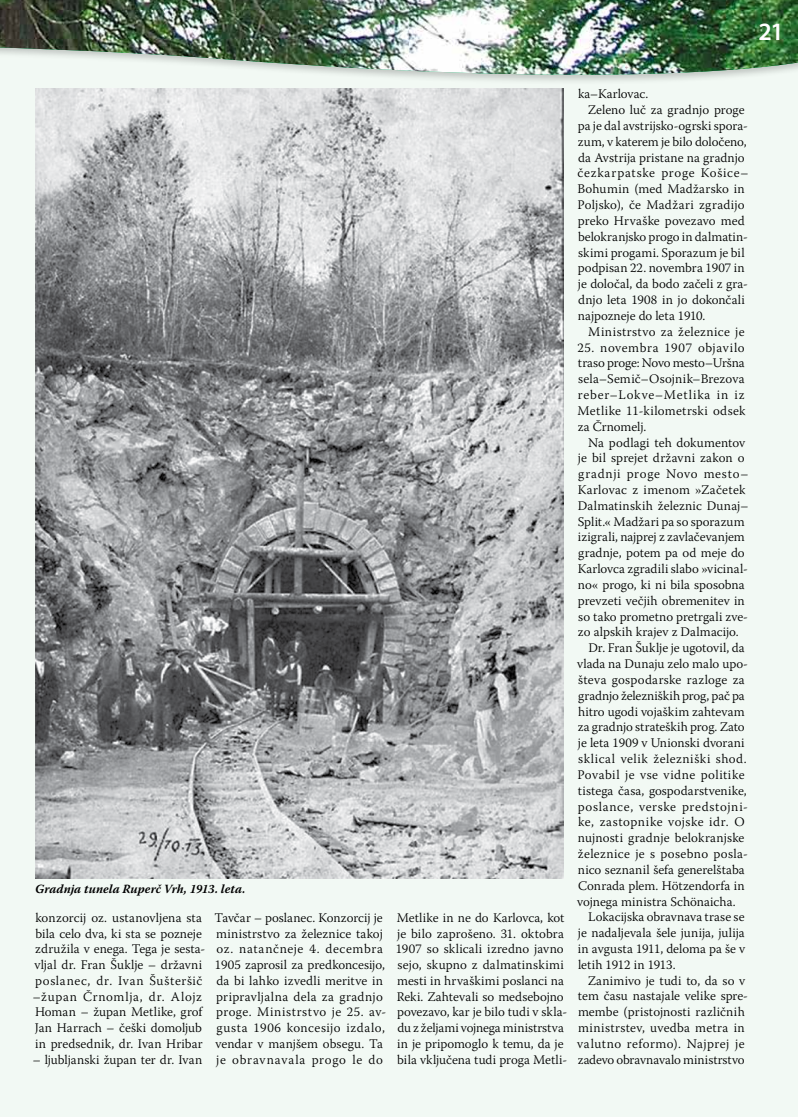
<style>
.page{position:relative;width:798px;height:1117px;background:#fff}
.page>*{position:absolute;margin:0;border:0;box-sizing:border-box;transform-origin:0 0}
.t1{font:600 25px "Myriad Pro";color:#fff}
.t2{font:300 13.12px/15.8px "Warnock Pro";letter-spacing:.01em;color:#000}
.t3{font:300 13.12px "Warnock Pro";letter-spacing:.03em;color:#000}
.t4{font:300 13.12px "Warnock Pro";letter-spacing:-.01em;color:#000}
.t5{font:300 13.12px "Warnock Pro";letter-spacing:.035em;color:#000}
.t6{font:300 13.12px "Warnock Pro";letter-spacing:.04em;color:#000}
.t7{font:300 13.12px "Warnock Pro";letter-spacing:.05em;color:#000}
.t8{font:300 13.12px "Warnock Pro";letter-spacing:.055em;color:#000}
.t9{font:300 13.12px "Warnock Pro";letter-spacing:.045em;color:#000}
.t10{font:italic 700 12.5px "Warnock Pro";letter-spacing:.005em;color:#000}
</style>
<div class="page">
<div style="left:1px;top:94px;width:796px;height:1022px;background:#f2f9f4"></div>
<svg style="left:0;top:94px;width:1px;height:1022px"></svg>
<svg style="left:0;top:76px;width:797px;height:18px;fill:#f2f9f4"></svg>
<img style="left:0;top:0;width:797px;height:76px">
<img style="left:35px;top:89px;width:528px;height:789px">
<h1 class="t1" style="left:758px;top:16px;width:27px">21</h1>
<p class="t10" style="left:35px;top:881px;width:211px">Gradnja tunela Ruperč Vrh, 1913. leta.</p>
<p class="t2" style="left:33px;top:909px;width:174px">konzorcij oz. ustanovljena sta bila celo dva, ki sta se pozneje združila v enega. Tega je sesta&shy;vljal dr. Fran Šuklje – državni poslanec, dr. Ivan Šušteršič –župan Črnomlja, dr. Alojz<br>Homan – župan Metlike, grof<br>Jan Harrach – češki domoljub in predsednik, dr. Ivan Hribar</p>
<p class="t2" style="left:33px;top:1051px;width:171px">– ljubljanski župan ter dr. Ivan</p>
<p class="t2" style="left:214px;top:909px;width:173px">Tavčar – poslanec. Konzorcij je ministrstvo za železnice takoj oz. natančneje 4. decembra<br>1905 zaprosil za predkoncesijo, da bi lahko izvedli meritve in pripravljalna dela za gradnjo proge. Ministrstvo je 25. av&shy;gusta 1906 koncesijo izdalo, vendar v manjšem obsegu. Ta je obravnavala progo le do</p>
<p class="t2" style="left:395px;top:909px;width:173px">Metlike in ne do Karlovca, kot je bilo zaprošeno. 31. oktobra<br>1907 so sklicali izredno javno sejo, skupno z dalmatinskimi mesti in hrvaškimi poslanci na<br>Reki. Zahtevali so medsebojno povezavo, kar je bilo tudi v skla&shy;du z željami vojnega ministrstva in je pripomoglo k temu, da je bila vključena tudi proga Metli-</p>
<p class="t2" style="left:578px;top:86px;width:72px">ka–Karlovac.</p>
<p class="t2" style="left:587px;top:102px;width:158px">Zeleno luč za gradnjo proge</p>
<p class="t2" style="left:577px;top:117px;width:172px">pa je dal avstrijsko-ogrski spora-</p>
<p class="t4" style="left:577px;top:133px;width:170px">zum, v katerem je bilo določeno,</p>
<p class="t2" style="left:578px;top:149px;width:168px">da Avstrija pristane na gradnjo</p>
<p class="t8" style="left:577px;top:165px;width:172px">čezkarpatske proge Košice–</p>
<p class="t2" style="left:577px;top:181px;width:169px">Bohumin (med Madžarsko in</p>
<p class="t2" style="left:577px;top:197px;width:168px">Poljsko), če Madžari zgradijo</p>
<p class="t2" style="left:577px;top:212px;width:168px">preko Hrvaške povezavo med</p>
<p class="t2" style="left:578px;top:228px;width:171px">belokranjsko progo in dalmatin-</p>
<p class="t2" style="left:578px;top:244px;width:168px">skimi progami. Sporazum je bil</p>
<p class="t2" style="left:577px;top:260px;width:168px">podpisan 22. novembra 1907 in</p>
<p class="t2" style="left:577px;top:276px;width:171px">je določal, da bodo začeli z gra-</p>
<p class="t2" style="left:578px;top:291px;width:168px">dnjo leta 1908 in jo dokončali</p>
<p class="t2" style="left:577px;top:307px;width:129px">najpozneje do leta 1910.</p>
<p class="t3" style="left:588px;top:323px;width:158px">Ministrstvo za železnice je</p>
<p class="t2" style="left:577px;top:339px;width:170px;text-align:justify">25. novembra 1907 objavilo traso proge: Novo mesto–Uršna sela–Semič–Osojnik–Brezova reber–Lokve–Metlika in iz Metlike 11-kilometrski odsek za Črnomelj.</p>
<p class="t2" style="left:588px;top:434px;width:158px">Na podlagi teh dokumentov</p>
<p class="t2" style="left:577px;top:450px;width:168px">je bil sprejet državni zakon o</p>
<p class="t9" style="left:578px;top:466px;width:171px">gradnji proge Novo mesto–</p>
<p class="t2" style="left:577px;top:481px;width:169px">Karlovac z imenom »Začetek</p>
<p class="t2" style="left:577px;top:497px;width:172px">Dalmatinskih železnic Dunaj–</p>
<p class="t2" style="left:577px;top:513px;width:168px">Split.« Madžari pa so sporazum</p>
<p class="t2" style="left:577px;top:529px;width:168px">izigrali, najprej z zavlačevanjem</p>
<p class="t2" style="left:578px;top:544px;width:168px">gradnje, potem pa od meje do</p>
<p class="t2" style="left:577px;top:560px;width:172px">Karlovca zgradili slabo »vicinal-</p>
<p class="t2" style="left:577px;top:576px;width:168px">no« progo, ki ni bila sposobna</p>
<p class="t2" style="left:577px;top:592px;width:168px">prevzeti večjih obremenitev in</p>
<p class="t2" style="left:578px;top:608px;width:171px">so tako prometno pretrgali zve-</p>
<p class="t2" style="left:577px;top:624px;width:162px">zo alpskih krajev z Dalmacijo.</p>
<p class="t2" style="left:588px;top:639px;width:158px">Dr. Fran Šuklje je ugotovil, da</p>
<p class="t2" style="left:577px;top:655px;width:172px">vlada na Dunaju zelo malo upo-</p>
<p class="t2" style="left:577px;top:671px;width:168px">števa gospodarske razloge za</p>
<p class="t4" style="left:578px;top:687px;width:168px">gradnjo železniških prog, pač pa</p>
<p class="t2" style="left:577px;top:703px;width:168px">hitro ugodi vojaškim zahtevam</p>
<p class="t2" style="left:577px;top:718px;width:168px">za gradnjo strateških prog. Zato</p>
<p class="t2" style="left:577px;top:734px;width:168px">je leta 1909 v Unionski dvorani</p>
<p class="t6" style="left:578px;top:750px;width:170px">sklical velik železniški shod.</p>
<p class="t5" style="left:577px;top:766px;width:168px">Povabil je vse vidne politike</p>
<p class="t2" style="left:577px;top:782px;width:170px">tistega časa, gospodarstvenike,</p>
<p class="t7" style="left:577px;top:798px;width:172px">poslance, verske predstojni-</p>
<p class="t5" style="left:578px;top:814px;width:168px">ke, zastopnike vojske idr. O</p>
<p class="t2" style="left:577px;top:829px;width:168px">nujnosti gradnje belokranjske</p>
<p class="t3" style="left:577px;top:845px;width:171px">železnice je s posebno posla-</p>
<p class="t2" style="left:577px;top:861px;width:168px">nico seznanil šefa generelštaba</p>
<p class="t2" style="left:578px;top:877px;width:168px">Conrada plem. Hötzendorfa in</p>
<p class="t2" style="left:577px;top:892px;width:160px">vojnega ministra Schönaicha.</p>
<p class="t2" style="left:588px;top:908px;width:158px">Lokacijska obravnava trase se</p>
<p class="t2" style="left:577px;top:924px;width:168px">je nadaljevala šele junija, julija</p>
<p class="t2" style="left:577px;top:940px;width:169px">in avgusta 1911, deloma pa še v</p>
<p class="t4" style="left:578px;top:956px;width:99px">letih 1912 in 1913.</p>
<p class="t2" style="left:587px;top:971px;width:159px">Zanimivo je tudi to, da so v</p>
<p class="t2" style="left:577px;top:987px;width:171px">tem času nastajale velike spre-</p>
<p class="t2" style="left:577px;top:1003px;width:168px">membe (pristojnosti različnih</p>
<p class="t2" style="left:577px;top:1019px;width:168px">ministrstev, uvedba metra in</p>
<p class="t3" style="left:577px;top:1035px;width:169px">valutno reformo). Najprej je</p>
<p class="t2" style="left:577px;top:1051px;width:168px">zadevo obravnavalo ministrstvo</p>
</div>
